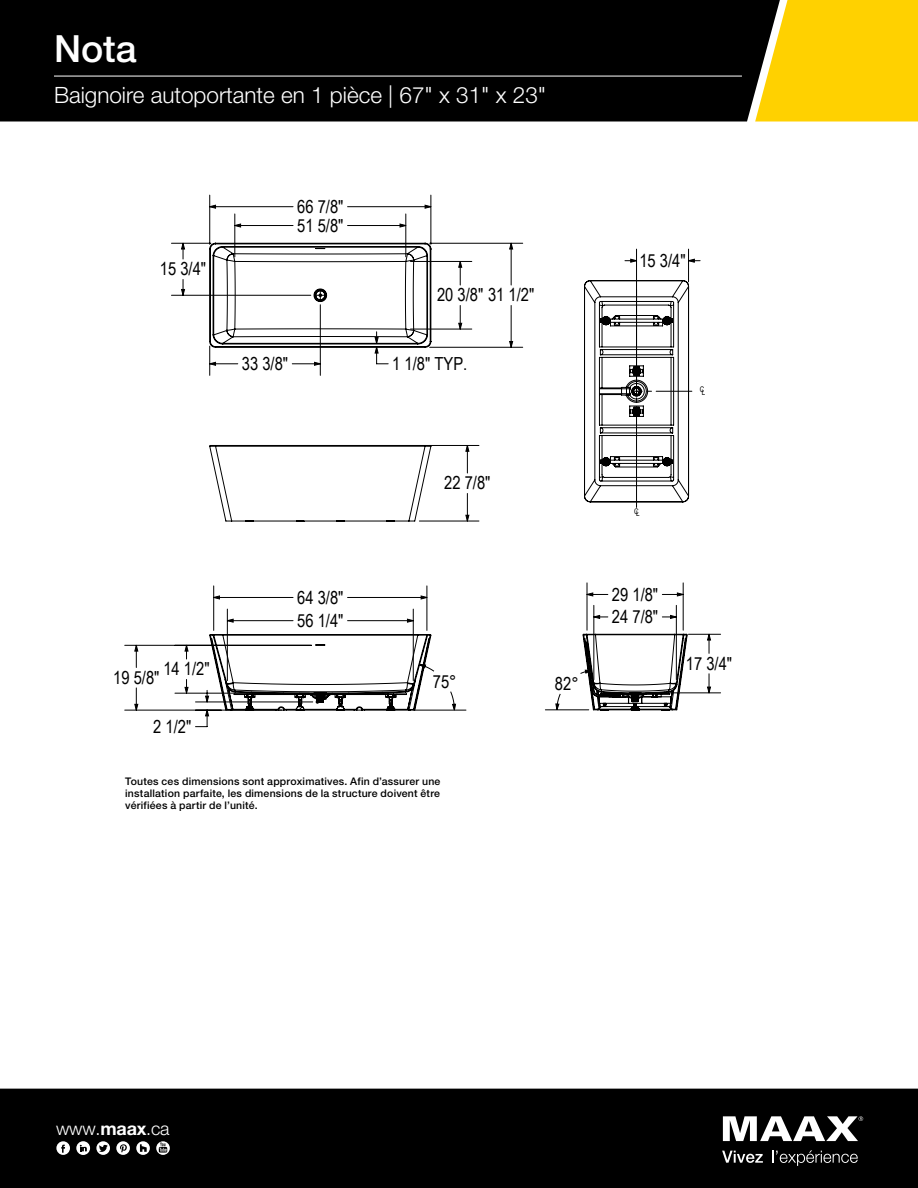
<style>
.page{position:relative;width:918px;height:1188px;background:#fff}
.page>*{position:absolute;margin:0;border:0;box-sizing:border-box;transform-origin:0 0}
.t1{font:500 37.5px "Helvetica Neue LT Std";color:#fff}
.t2{font:300 22.5px "Helvetica Neue LT Std";color:#fff}
.t3{font:18px/18.9px "Arial Narrow";color:#000}
.t4{font:300 18px "Helvetica Neue LT Std";color:#fff}
.t5{font:15.75px "Helvetica";letter-spacing:.015em;color:#fff}
.t6{font:500 10.5px/12px "Helvetica Neue LT Std";letter-spacing:.02em;color:#000;text-align:justify}
.t7{font:700 10.35px/10.4px "Arial";color:#000}
.t8{font:7.65px "Arial Narrow";color:#000}
.s1{font-weight:700}
</style>
<div class="page">
<div style="left:0;top:1089px;width:918px;height:99px;background:#000"></div>
<svg style="left:116px;top:1141px;width:14px;height:14px"></svg>
<svg style="left:120px;top:1144px;width:7px;height:8px"></svg>
<div style="left:56px;top:1141px;width:14px;height:14px;background:#fff;border-radius:50%"></div>
<svg style="left:61px;top:1145px;width:4px;height:8px"></svg>
<svg style="left:76px;top:1141px;width:14px;height:14px"></svg>
<svg style="left:156px;top:1141px;width:14px;height:14px"></svg>
<svg style="left:159px;top:1142px;width:8px;height:11px"></svg>
<svg style="left:96px;top:1141px;width:14px;height:14px"></svg>
<svg style="left:99px;top:1145px;width:9px;height:7px"></svg>
<svg style="left:136px;top:1141px;width:14px;height:14px"></svg>
<svg style="left:140px;top:1144px;width:7px;height:8px"></svg>
<svg style="left:722px;top:1151px;width:41px;height:12px"></svg>
<svg style="left:772px;top:1150px;width:86px;height:16px"></svg>
<svg style="left:723px;top:1116px;width:140px;height:25px"></svg>
<hr style="left:125px;top:645px;width:186px;height:1px;background:#000">
<hr style="left:125px;top:710px;width:96px;height:1px;background:#000">
<svg style="left:182px;top:205px;width:529px;height:505px"></svg>
<svg style="left:209px;top:242px;width:223px;height:106px"></svg>
<svg style="left:583px;top:279px;width:109px;height:228px"></svg>
<svg style="left:209px;top:444px;width:223px;height:78px"></svg>
<svg style="left:196px;top:634px;width:236px;height:93px"></svg>
<svg style="left:582px;top:633px;width:106px;height:78px"></svg>
<div style="left:780px;top:0;width:138px;height:122px;background:#ffd100"></div>
<div style="left:0;top:0;width:780px;height:122px;background:#000"></div>
<hr style="left:54px;top:76px;width:688px;height:1px;background:#fff">
<h1 class="t1" style="left:54px;top:26px;width:84px">Nota</h1>
<h2 class="t2" style="left:54px;top:81px;width:494px">Baignoire autoportante en 1 pièce | 67" x 31" x 23"</h2>
<h3 class="t3" style="left:160px;top:259px;width:48px">15 3/4"</h3>
<h3 class="t3" style="left:297px;top:196px;width:48px">66 7/8"<br>51 5/8"</h3>
<h3 class="t3" style="left:437px;top:285px;width:99px">20 3/8" 31 1/2"</h3>
<h3 class="t3" style="left:242px;top:353px;width:48px">33 3/8"</h3>
<h3 class="t3" style="left:392px;top:353px;width:77px">1 1/8" TYP.</h3>
<h3 class="t3" style="left:163px;top:659px;width:48px">14 1/2"</h3>
<h3 class="t3" style="left:113px;top:667px;width:48px">19 5/8"</h3>
<h3 class="t3" style="left:153px;top:716px;width:40px">2 1/2"</h3>
<h3 class="t3" style="left:297px;top:587px;width:48px">64 3/8"</h3>
<h3 class="t3" style="left:297px;top:610px;width:48px">56 1/4"</h3>
<h3 class="t3" style="left:444px;top:473px;width:48px">22 7/8"</h3>
<h3 class="t3" style="left:433px;top:671px;width:25px">75°</h3>
<p class="t6" style="left:125px;top:775px;width:317px">Toutes ces dimensions sont approximatives. Afin d’assurer une installation parfaite, les dimensions de la structure doivent être vérifiées à partir de l’unité.</p>
<p class="t7" style="left:126px;top:783px;width:284px">All dimensions are approximate. Structure measurements must be verified against the unit to ensure proper fit.</p>
<h3 class="t3" style="left:555px;top:673px;width:25px">82°</h3>
<h3 class="t3" style="left:639px;top:250px;width:48px">15 3/4"</h3>
<p class="t8" style="left:700px;top:385px;width:7px">CL</p>
<p class="t8" style="left:634px;top:507px;width:7px">CL</p>
<h3 class="t3" style="left:612px;top:582px;width:48px;line-height:22.5px">29 1/8"<br>24 7/8"</h3>
<h3 class="t3" style="left:686px;top:653px;width:48px">17 3/4"</h3>
<h3 class="t4" style="left:56px;top:1118px;width:115px">www.<span class="s1">maax</span>.ca</h3>
<h3 class="t5" style="left:56px;top:1118px;width:116px">www.<span class="s1">maax</span>.com</h3>
</div>
